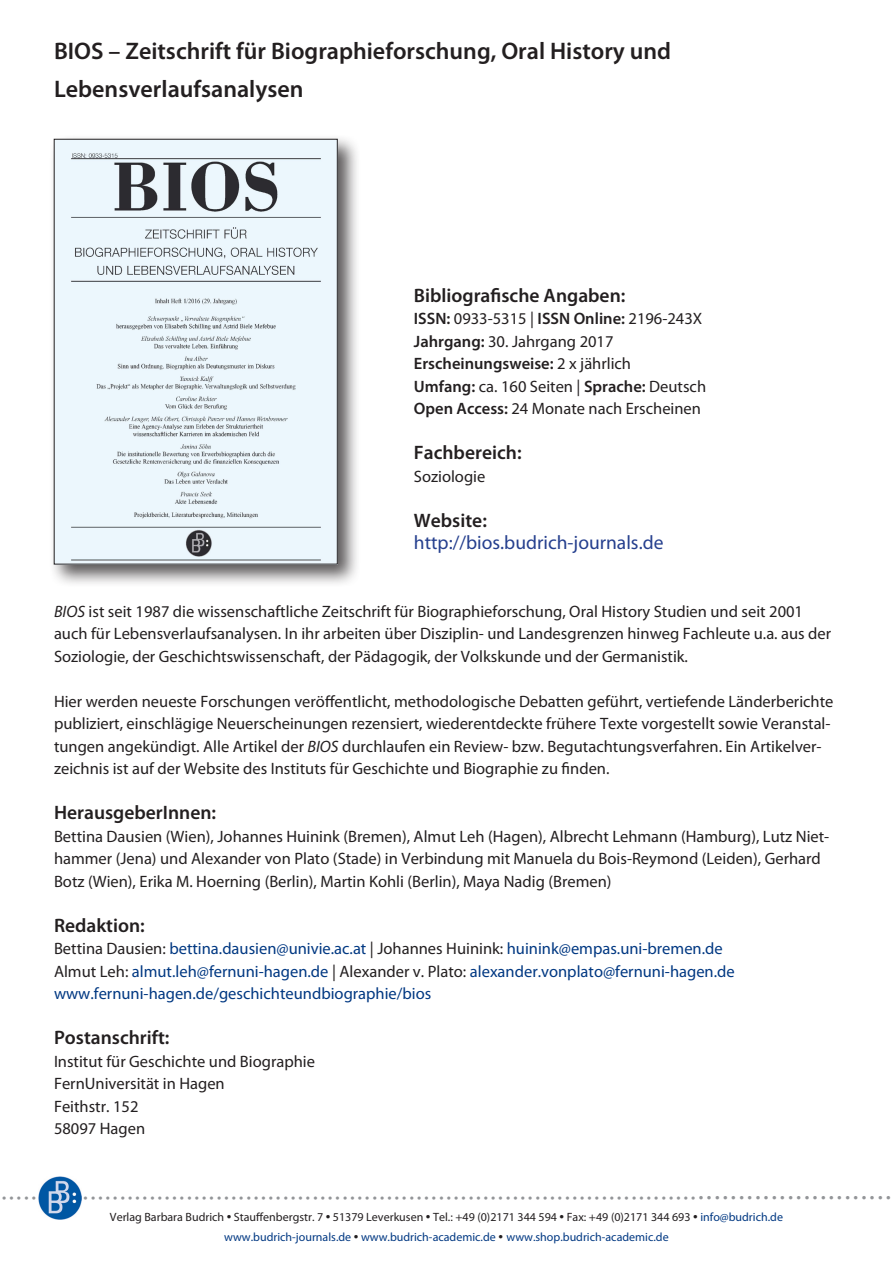
<style>
.page{position:relative;width:893px;height:1263px;background:#fff}
.page>*{position:absolute;margin:0;border:0;box-sizing:border-box;transform-origin:0 0}
.bibliografie{font:600 24px "Myriad Pro";color:#231f20}
.fließtext{font:600 19.5px "Myriad Pro";color:#231f20}
.t1{font:19.5px "Myriad Pro";color:#253f8e}
.fließtext-2{font:16.5px/22.5px "Myriad Pro";color:#231f20}
.t2{font:16.5px "Myriad Pro";color:#003882}
.t3{font:600 16.5px "Myriad Pro";color:#231f20}
.t4{font:15px "Myriad Pro";color:#939598}
.t5{font:12px "Myriad Pro";color:#231f20}
.t6{font:12px "Myriad Pro";color:#003882}
.s1{font-weight:600}
.s2{font-weight:400}
.s3{font-style:italic}
.s4{color:#231f20}
.s5{font-size:16.5px}
.s6{color:#003882}
.s7{font-size:16.5px;color:#231f20}
</style>
<div class="page">
<div style="left:49px;top:134px;width:312px;height:453px;background:#231f20;opacity:.75"></div>
<img style="left:56px;top:141px;width:279px;height:421px">
<img style="left:39px;top:1177px;width:42px;height:42px">
<p class="bibliografie" style="left:54px;top:36px;width:619px">BIOS – Zeitschrift für Biographieforschung, Oral History und</p>
<p class="bibliografie" style="left:54px;top:73px;width:251px">Lebensverlaufsanalysen</p>
<p class="fließtext" style="left:414px;top:283px;width:213px">Bibliografische Angaben:</p>
<p class="fließtext-2" style="left:414px;top:307px;width:290px"><span class="s1">ISSN:</span> 0933-5315 | <span class="s1">ISSN Online:</span> 2196-243X</p>
<p class="fließtext-2" style="left:414px;top:329px;width:201px"><span class="s1">Jahrgang:</span> 30. Jahrgang 2017</p>
<p class="t3" style="left:414px;top:353px;width:219px">Erscheinungsweise: <span class="s2">2 x jährlich</span></p>
<p class="fließtext-2" style="left:414px;top:374px;width:294px"><span class="s1">Umfang:</span> ca. 160 Seiten | <span class="s1">Sprache:</span> Deutsch</p>
<p class="fließtext-2" style="left:414px;top:397px;width:289px"><span class="s1">Open Access:</span> 24 Monate nach Erscheinen</p>
<p class="fließtext" style="left:414px;top:440px;width:109px">Fachbereich:</p>
<p class="fließtext-2" style="left:414px;top:464px;width:73px">Soziologie</p>
<p class="fließtext" style="left:414px;top:508px;width:75px">Website:</p>
<p class="t1" style="left:414px;top:530px;width:251px">http://bios.budrich-journals.de</p>
<p class="fließtext-2" style="left:54px;top:599px;width:779px"><span class="s3">BIOS</span> ist seit 1987 die wissenschaftliche Zeitschrift für Biographieforschung, Oral History Studien und seit 2001 auch für Lebensverlaufsanalysen. In ihr arbeiten über Disziplin- und Landesgrenzen hinweg Fachleute u.a. aus der<br>Soziologie, der Geschichtswissenschaft, der Pädagogik, der Volkskunde und der Germanistik.</p>
<p class="fließtext-2" style="left:54px;top:689px;width:781px">Hier werden neueste Forschungen veröffentlicht, methodologische Debatten geführt, vertiefende Länderberichte publiziert, einschlägige Neuerscheinungen rezensiert, wiederentdeckte frühere Texte vorgestellt sowie Veranstal&shy;tungen angekündigt. Alle Artikel der <span class="s3">BIOS</span> durchlaufen ein Review- bzw. Begutachtungsverfahren. Ein Artikelver&shy;zeichnis ist auf der Website des Instituts für Geschichte und Biographie zu finden.</p>
<p class="fließtext" style="left:54px;top:800px;width:164px">HerausgeberInnen:</p>
<p class="fließtext-2" style="left:54px;top:824px;width:777px">Bettina Dausien (Wien), Johannes Huinink (Bremen), Almut Leh (Hagen), Albrecht Lehmann (Hamburg), Lutz Niet&shy;hammer (Jena) und Alexander von Plato (Stade) in Verbindung mit Manuela du Bois-Reymond (Leiden), Gerhard<br>Botz (Wien), Erika M. Hoerning (Berlin), Martin Kohli (Berlin), Maya Nadig (Bremen)</p>
<p class="fließtext" style="left:54px;top:913px;width:92px">Redaktion:</p>
<p class="t2" style="left:54px;top:938px;width:670px"><span class="s4">Bettina Dausien:</span> bettina.dausien@univie.ac.at <span class="s4">| Johannes Huinink:</span> huinink@empas.uni-bremen.de</p>
<p class="t2" style="left:54px;top:961px;width:682px"><span class="s4">Almut Leh:</span> almut.leh@fernuni-hagen.de <span class="s4">| Alexander v. Plato:</span> alexander.vonplato@fernuni-hagen.de</p>
<p class="t2" style="left:54px;top:983px;width:379px">www.fernuni-hagen.de/geschichteundbiographie/bios</p>
<p class="fließtext" style="left:54px;top:1025px;width:117px">Postanschrift:</p>
<p class="fließtext-2" style="left:54px;top:1049px;width:263px">Institut für Geschichte und Biographie</p>
<p class="fließtext-2" style="left:54px;top:1072px;width:172px">FernUniversität in Hagen</p>
<p class="fließtext-2" style="left:54px;top:1094px;width:86px">Feithstr. 152</p>
<p class="fließtext-2" style="left:54px;top:1117px;width:93px">58097 Hagen</p>
<p class="t4" style="left:2px;top:1187px;width:890px">• • • • • • • • • • • • • • • • • • • • • • • • • • • • • • • • • • • • • • • • • • • • • • • • • • • • • • • • • • • • • • • • • • • • • • • • • • • • • • • • • • • • • • • • • • • • • • <span class="s5">• • • • • • • • • • • • • • • • • • • • • • • •</span></p>
<p class="t5" style="left:110px;top:1210px;width:674px">Verlag Barbara Budrich <span class="s5">•</span> Stauffenbergstr. 7 <span class="s5">•</span> 51379 Leverkusen <span class="s5">•</span> Tel.: +49 (0)2171 344 594 <span class="s5">•</span> Fax: +49 (0)2171 344 693 <span class="s5">•</span> <span class="s6">info@budrich.de</span></p>
<p class="t6" style="left:224px;top:1230px;width:446px">www.budrich-journals.de <span class="s7">•</span> www.budrich-academic.de <span class="s7">•</span> www.shop.budrich-academic.de</p>
</div>
